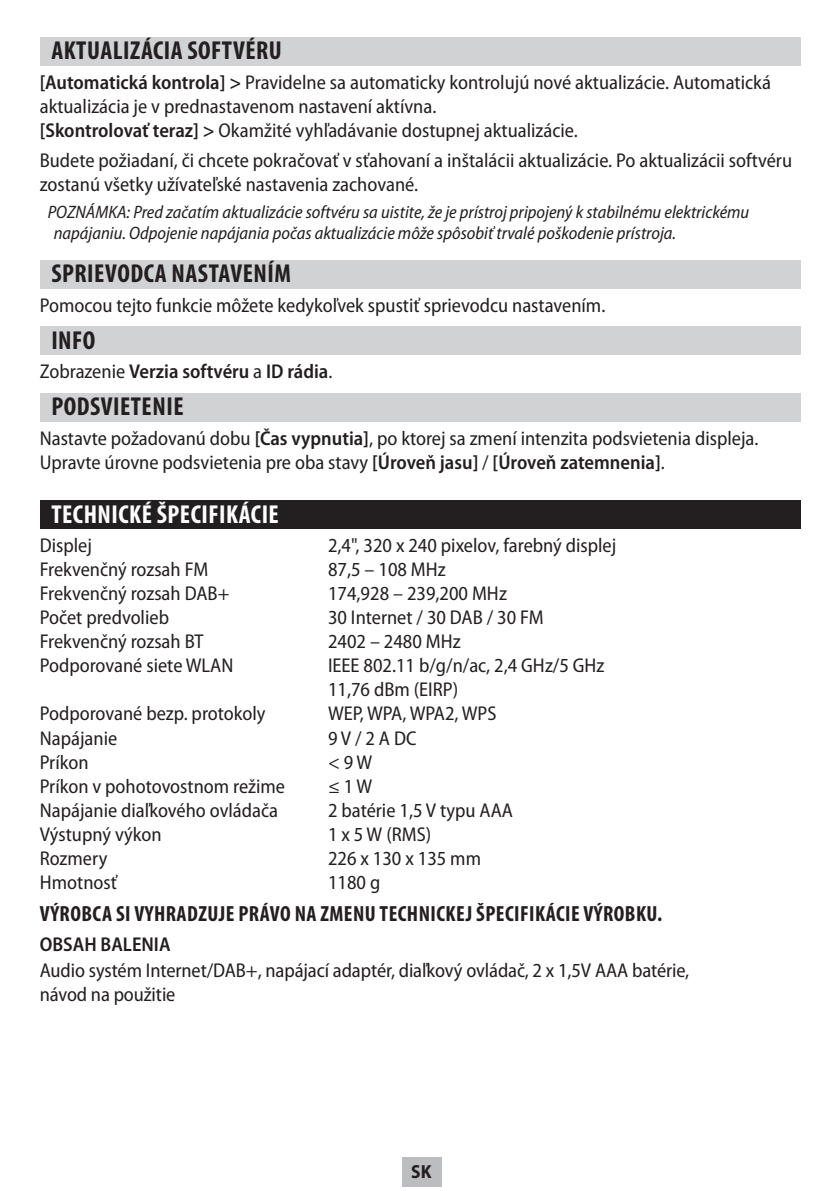
<style>
.page{position:relative;width:840px;height:1191px;background:#fff}
.page>*{position:absolute;margin:0;border:0;box-sizing:border-box;transform-origin:0 0}
.Podnadpis{font:700 condensed 26px "Myriad Pro";letter-spacing:.02em;color:#231f20}
.Nadpis{font:700 condensed 26px "Myriad Pro";letter-spacing:.02em;color:#fff}
.Tučný_text{font:700 condensed 22px "Myriad Pro";letter-spacing:.02em;color:#231f20}
.Text{font:semi-condensed 20px/24px "Myriad Pro";color:#231f20}
.Text-2{font:600 semi-condensed 20px "Myriad Pro";color:#231f20}
.Tučný_text-2{font:600 semi-condensed 20px "Myriad Pro";color:#231f20}
.t1{font:700 semi-condensed 19px "Myriad Pro";color:#231f20}
.Note{font:italic semi-condensed 18px/21.6px "Myriad Pro";color:#231f20}
.s1{font-weight:600}
.s2{font-weight:400}
</style>
<div class="page">
<div style="left:401px;top:1157px;width:40px;height:29px;background:#bcbdc0"></div>
<div style="left:40px;top:37px;width:759px;height:29px;background:#d1d2d4"></div>
<div style="left:40px;top:260px;width:759px;height:28px;background:#d1d2d4"></div>
<div style="left:40px;top:326px;width:759px;height:29px;background:#d1d2d4"></div>
<div style="left:40px;top:393px;width:759px;height:29px;background:#d1d2d4"></div>
<div style="left:40px;top:500px;width:759px;height:29px;background:#231f20"></div>
<p class="Podnadpis" style="left:51px;top:34px;width:232px">AKTUALIZÁCIA SOFTVÉRU</p>
<p class="Text" style="left:40px;top:70px;width:732px"><span class="s1">[Automatická kontrola] &gt;</span> Pravidelne sa automaticky kontrolujú nové aktualizácie. Automatická aktualizácia je v prednastavenom nastavení aktívna.</p>
<p class="Text" style="left:40px;top:118px;width:539px"><span class="s1">[Skontrolovať teraz] &gt;</span> Okamžité vyhľadávanie dostupnej aktualizácie.</p>
<p class="Text" style="left:40px;top:148px;width:753px">Budete požiadaní, či chcete pokračovať v sťahovaní a inštalácii aktualizácie. Po aktualizácii softvéru zostanú všetky užívateľské nastavenia zachované.</p>
<p class="Note" style="left:54px;top:201px;width:696px;text-indent:-6px">POZNÁMKA: Pred začatím aktualizácie softvéru sa uistite, že je prístroj pripojený k stabilnému elektrickému napájaniu. Odpojenie napájania počas aktualizácie môže spôsobiť trvalé poškodenie prístroja.</p>
<p class="Podnadpis" style="left:51px;top:257px;width:241px">SPRIEVODCA NASTAVENÍM</p>
<p class="Text" style="left:40px;top:293px;width:567px">Pomocou tejto funkcie môžete kedykoľvek spustiť sprievodcu nastavením.</p>
<p class="Podnadpis" style="left:51px;top:324px;width:46px">INFO</p>
<p class="Text-2" style="left:40px;top:359px;width:294px"><span class="s2">Zobrazenie</span> Verzia softvéru <span class="s2">a</span> ID rádia<span class="s2">.</span></p>
<p class="Podnadpis" style="left:51px;top:390px;width:134px">PODSVIETENIE</p>
<p class="Text" style="left:40px;top:426px;width:720px">Nastavte požadovanú dobu <span class="s1">[Čas vypnutia]</span>, po ktorej sa zmení intenzita podsvietenia displeja.<br>Upravte úrovne podsvietenia pre oba stavy <span class="s1">[Úroveň jasu]</span> / <span class="s1">[Úroveň zatemnenia]</span>.</p>
<p class="Nadpis" style="left:51px;top:498px;width:229px">TECHNICKÉ ŠPECIFIKÁCIE</p>
<p class="Text" style="left:40px;top:533px;width:54px">Displej</p>
<p class="Text" style="left:328px;top:533px;width:290px">2,4", 320 x 240 pixelov, farebný displej</p>
<p class="Text" style="left:40px;top:557px;width:170px">Frekvenčný rozsah FM</p>
<p class="Text" style="left:328px;top:557px;width:119px">87,5 – 108 MHz</p>
<p class="Text" style="left:40px;top:581px;width:191px">Frekvenčný rozsah DAB+</p>
<p class="Text" style="left:328px;top:581px;width:180px">174,928 – 239,200 MHz</p>
<p class="Text" style="left:40px;top:605px;width:131px">Počet predvolieb</p>
<p class="Text" style="left:328px;top:605px;width:217px">30 Internet / 30 DAB / 30 FM</p>
<p class="Text" style="left:40px;top:629px;width:165px">Frekvenčný rozsah BT</p>
<p class="Text" style="left:328px;top:629px;width:134px">2402 – 2480 MHz</p>
<p class="Text" style="left:40px;top:653px;width:195px">Podporované siete WLAN</p>
<p class="Text" style="left:328px;top:653px;width:278px">IEEE 802.11 b/g/n/ac, 2,4 GHz/5 GHz<br>11,76 dBm (EIRP)</p>
<p class="Text" style="left:40px;top:701px;width:227px">Podporované bezp. protokoly</p>
<p class="Text" style="left:328px;top:701px;width:170px">WEP, WPA, WPA2, WPS</p>
<p class="Text" style="left:40px;top:725px;width:79px">Napájanie</p>
<p class="Text" style="left:328px;top:725px;width:90px">9 V / 2 A DC</p>
<p class="Text" style="left:40px;top:749px;width:50px">Príkon</p>
<p class="Text" style="left:328px;top:749px;width:46px">&lt; 9 W</p>
<p class="Text" style="left:40px;top:773px;width:247px">Príkon v pohotovostnom režime</p>
<p class="Text" style="left:328px;top:773px;width:46px">≤ 1 W</p>
<p class="Text" style="left:40px;top:797px;width:240px">Napájanie diaľkového ovládača</p>
<p class="Text" style="left:328px;top:797px;width:186px">2 batérie 1,5 V typu AAA</p>
<p class="Text" style="left:40px;top:821px;width:123px">Výstupný výkon</p>
<p class="Text" style="left:328px;top:821px;width:105px">1 x 5 W (RMS)</p>
<p class="Text" style="left:40px;top:845px;width:69px">Rozmery</p>
<p class="Text" style="left:328px;top:845px;width:154px">226 x 130 x 135 mm</p>
<p class="Text" style="left:40px;top:869px;width:79px">Hmotnosť</p>
<p class="Text" style="left:328px;top:869px;width:54px">1180 g</p>
<p class="Tučný_text" style="left:40px;top:899px;width:623px">VÝROBCA SI VYHRADZUJE PRÁVO NA ZMENU TECHNICKEJ ŠPECIFIKÁCIE VÝROBKU.</p>
<p class="Tučný_text-2" style="left:40px;top:932px;width:132px">OBSAH BALENIA</p>
<p class="Text" style="left:40px;top:957px;width:650px">Audio systém Internet/DAB+, napájací adaptér, diaľkový ovládač, 2 x 1,5V AAA batérie, návod na použitie</p>
<p class="t1" style="left:411px;top:1159px;width:22px">SK</p>
</div>
